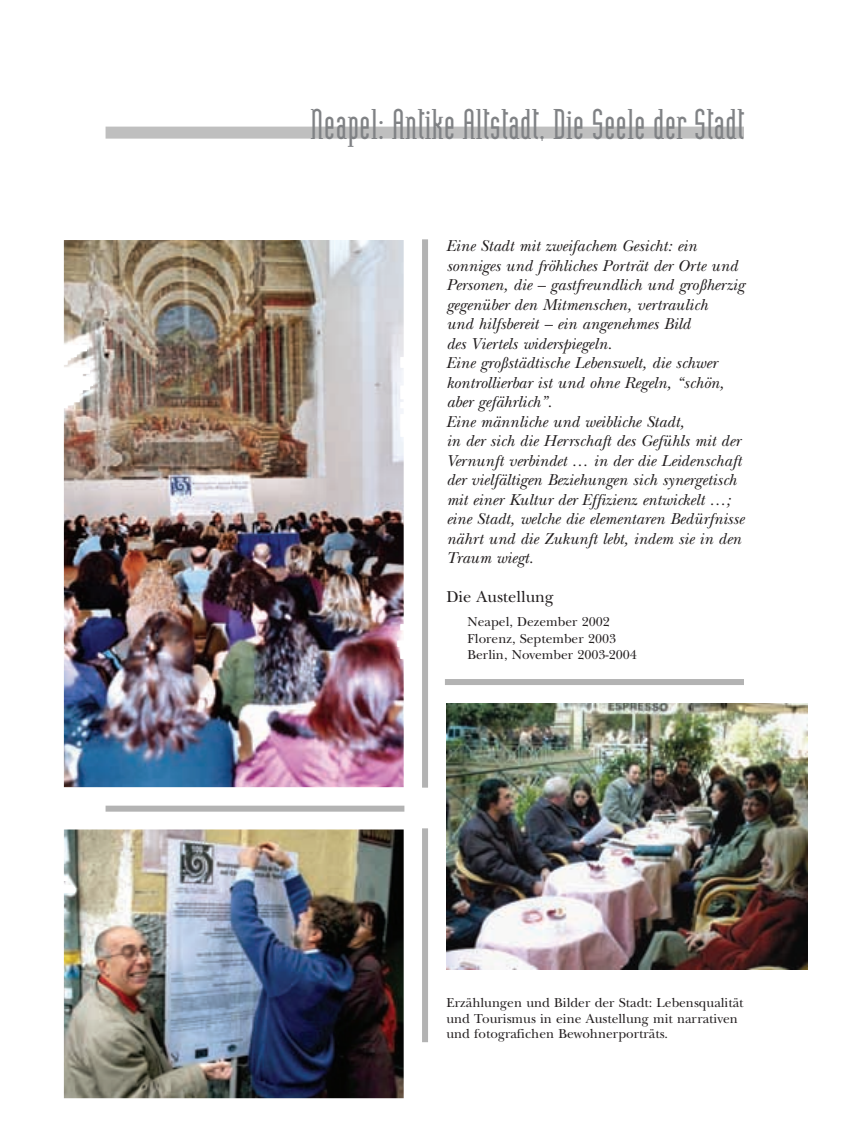
<style>
.page{position:relative;width:849px;height:1148px;background:#fff}
.page>*{position:absolute;margin:0;border:0;box-sizing:border-box;transform-origin:0 0}
.t1{font:45px "Heliotype Plain";color:#808285}
.t2{font:italic 16.5px/19.5px "New Baskerville";color:#231f20}
.t3{font:16.5px "New Baskerville";color:#231f20}
.t4{font:13.5px/16.5px "New Baskerville";color:#231f20}
</style>
<div class="page">
<img style="left:64px;top:240px;width:340px;height:547px">
<img style="left:64px;top:829px;width:340px;height:269px">
<img style="left:446px;top:703px;width:362px;height:266px">
<div style="left:445px;top:679px;width:299px;height:6px;background:#b3b3b3"></div>
<div style="left:106px;top:805px;width:298px;height:6px;background:#b3b3b3"></div>
<div style="left:422px;top:828px;width:6px;height:214px;background:#b3b3b3"></div>
<div style="left:422px;top:239px;width:6px;height:548px;background:#b3b3b3"></div>
<div style="left:106px;top:127px;width:638px;height:12px;background:#bfbfbf"></div>
<h1 class="t1" style="left:310px;top:106px;width:435px">Neapel: Antike Altstadt, Die Seele der Stadt</h1>
<p class="t2" style="left:446px;top:238px;width:299px">Eine Stadt mit zweifachem Gesicht: ein sonniges und fröhliches Porträt der Orte und Personen, die – gastfreundlich und großherzig gegenüber den Mitmenschen, vertraulich<br>und hilfsbereit – ein angenehmes Bild<br>des Viertels widerspiegeln.<br>Eine großstädtische Lebenswelt, die schwer kontrollierbar ist und ohne Regeln, “schön, aber gefährlich”.<br>Eine männliche und weibliche Stadt,<br>in der sich die Herrschaft des Gefühls mit der Vernunft verbindet … in der die Leidenschaft der vielfältigen Beziehungen sich synergetisch mit einer Kultur der Effizienz entwickelt …; eine Stadt, welche die elementaren Bedürfnisse nährt und die Zukunft lebt, indem sie in den Traum wiegt.</p>
<p class="t3" style="left:446px;top:590px;width:109px">Die Austellung</p>
<p class="t4" style="left:468px;top:615px;width:171px">Neapel, Dezember 2002<br>Florenz, September 2003<br>Berlin, November 2003-2004</p>
<p class="t4" style="left:446px;top:996px;width:299px;line-height:15.8px">Erzählungen und Bilder der Stadt: Lebensqualität und Tourismus in eine Austellung mit narrativen und fotografichen Bewohnerporträts.</p>
</div>
